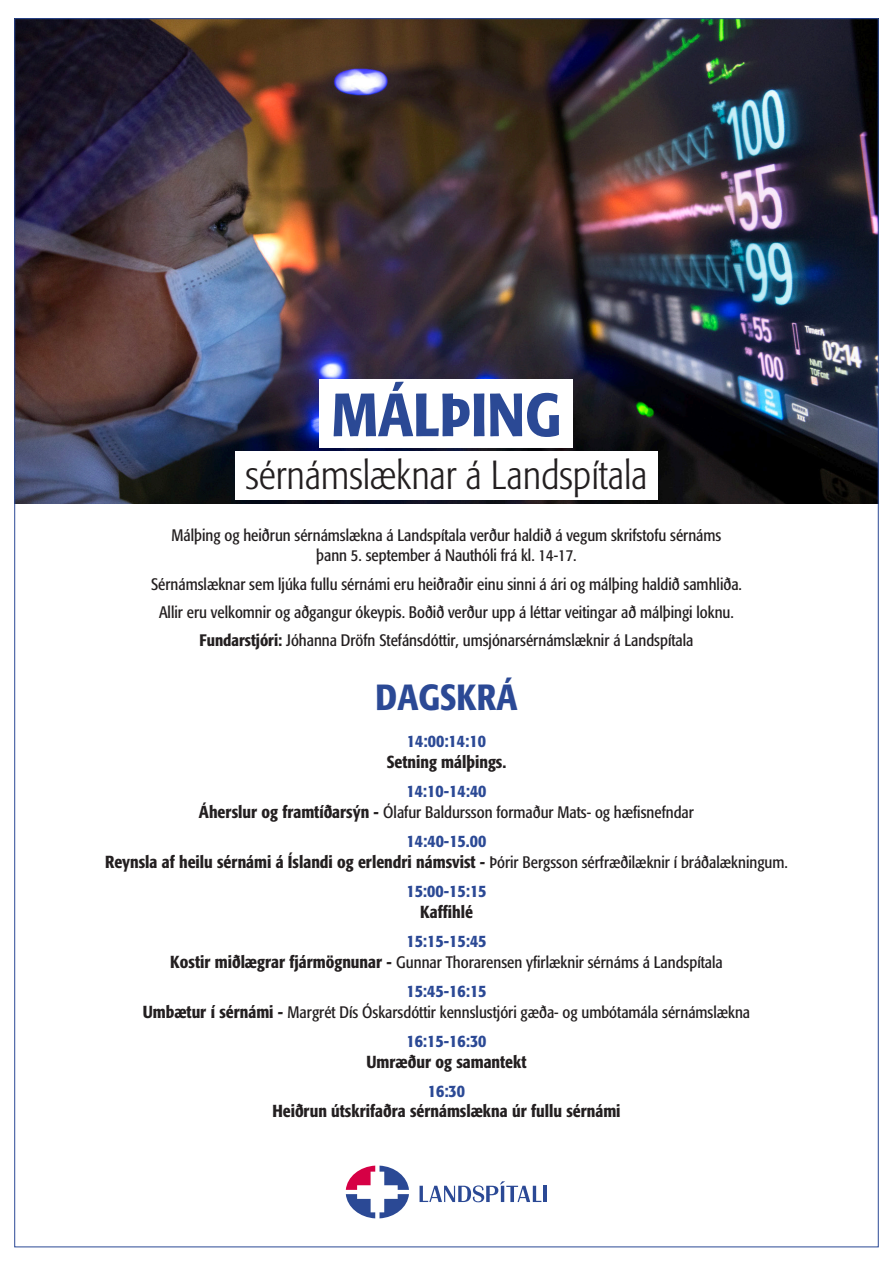
<style>
.page{position:relative;width:893px;height:1263px;background:#fff}
.page>*{position:absolute;margin:0;border:0;box-sizing:border-box;transform-origin:0 0}
.t1{font:500 condensed 60.3px "Formata";color:#2b4995}
.t2{font:300 condensed 40.2px "Formata";color:#231f20}
.t3{font:500 condensed 36px "Formata";color:#2b4995}
.t4{font:500 condensed 17.25px "Formata";color:#231f20}
.t5{font:500 condensed 17.25px "Formata";color:#2b4995}
.t6{font:condensed 16.5px/19.8px "Formata";color:#231f20;text-align:center}
.s1{font-weight:500}
.s2{font-weight:500;font-size:17.25px}
.s3{font-weight:400;font-size:16.5px}
</style>
<div class="page">
<img style="left:16px;top:20px;width:861px;height:484px">
<svg style="left:346px;top:1165px;width:63px;height:53px"></svg>
<svg style="left:420px;top:1181px;width:121px;height:21px"></svg>
<hr style="left:544px;top:1186px;width:3px;height:16px;background:#2b4995">
<div style="left:236px;top:452px;width:422px;height:48px;background:#fff"></div>
<div style="left:320px;top:379px;width:253px;height:69px;background:#fff"></div>
<p class="t1" style="left:332px;top:378px;width:231px">MÁLÞING</p>
<p class="t2" style="left:246px;top:451px;width:403px">sérnámslæknar á Landspítala</p>
<p class="t6" style="left:172px;top:526px;width:551px">Málþing og heiðrun sérnámslækna á Landspítala verður haldið á vegum skrifstofu sérnáms þann 5. september á Nauthóli frá kl. 14-17.</p>
<p class="t6" style="left:151px;top:574px;width:592px">Sérnámslæknar sem ljúka fullu sérnámi eru heiðraðir einu sinni á ári og málþing haldið samhliða.</p>
<p class="t6" style="left:159px;top:602px;width:576px">Allir eru velkomnir og aðgangur ókeypis. Boðið verður upp á léttar veitingar að málþingi loknu.</p>
<p class="t6" style="left:200px;top:631px;width:495px"><span class="s1">Fundarstjóri:</span> Jóhanna Dröfn Stefánsdóttir, umsjónarsérnámslæknir á Landspítala</p>
<p class="t3" style="left:376px;top:675px;width:143px">DAGSKRÁ</p>
<p class="t5" style="left:407px;top:731px;width:81px">14:00:14:10</p>
<p class="t4" style="left:387px;top:751px;width:121px">Setning málþings.</p>
<p class="t5" style="left:406px;top:781px;width:82px">14:10-14:40</p>
<p class="t6" style="left:199px;top:802px;width:496px"><span class="s2">Áherslur og framtíðarsýn -</span> Ólafur Baldursson formaður Mats- og hæfisnefndar</p>
<p class="t5" style="left:407px;top:831px;width:81px">14:40-15.00</p>
<p class="t4" style="left:105px;top:851px;width:684px">Reynsla af heilu sérnámi á Íslandi og erlendri námsvist - <span class="s3">Þórir Bergsson sérfræðilæknir í bráðalækningum.</span></p>
<p class="t5" style="left:406px;top:880px;width:82px">15:00-15:15</p>
<p class="t4" style="left:420px;top:901px;width:54px">Kaffihlé</p>
<p class="t5" style="left:406px;top:930px;width:82px">15:15-15:45</p>
<p class="t6" style="left:170px;top:952px;width:554px"><span class="s2">Kostir miðlægrar fjármögnunar -</span> Gunnar Thorarensen yfirlæknir sérnáms á Landspítala</p>
<p class="t5" style="left:406px;top:980px;width:82px">15:45-16:15</p>
<p class="t6" style="left:143px;top:1002px;width:609px"><span class="s2">Umbætur í sérnámi -</span> Margrét Dís Óskarsdóttir kennslustjóri gæða- og umbótamála sérnámslækna</p>
<p class="t5" style="left:406px;top:1030px;width:82px">16:15-16:30</p>
<p class="t4" style="left:367px;top:1051px;width:161px">Umræður og samantekt</p>
<p class="t5" style="left:428px;top:1080px;width:39px">16:30</p>
<p class="t4" style="left:272px;top:1101px;width:350px">Heiðrun útskrifaðra sérnámslækna úr fullu sérnámi</p>
</div>
